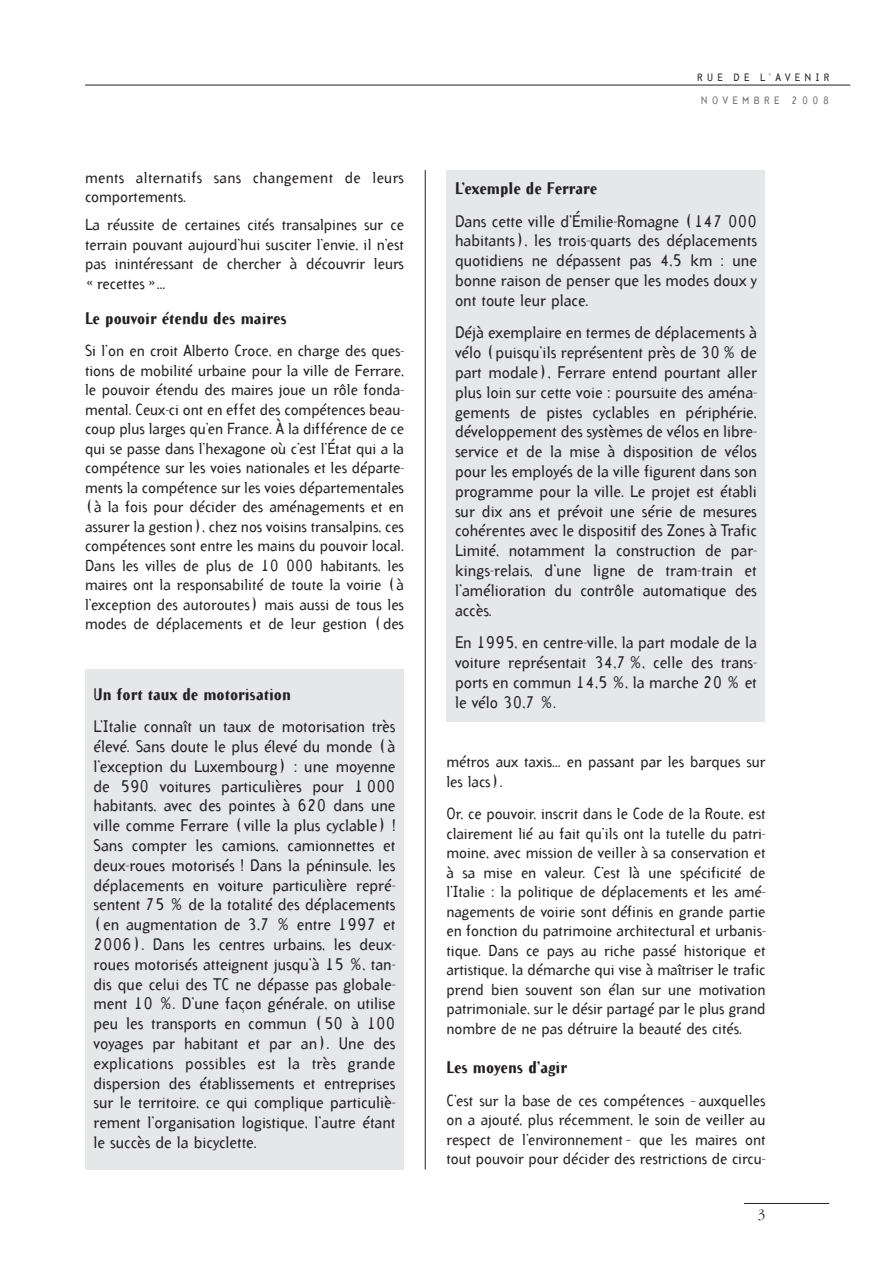
<style>
.page{position:relative;width:893px;height:1263px;background:#fff}
.page>*{position:absolute;margin:0;border:0;box-sizing:border-box;transform-origin:0 0}
.t1{font:16.5px/19.8px "Arbitrary";color:#231f20;text-align:justify}
.t2{font:700 16.5px "Arbitrary";color:#231f20}
.t3{font:15.75px/19.5px "Arbitrary";color:#231f20;text-align:justify}
.t4{font:15.75px/19.5px "Arbitrary";letter-spacing:.025em;color:#231f20}
.t5{font:300 15px "Garamond";color:#231f20}
.t6{font:10.5px "Arbitrary";letter-spacing:.425em;color:#231f20}
.t7{font:10.5px "Arbitrary";letter-spacing:.425em;color:#6c6d70}
</style>
<div class="page">
<hr style="left:85px;top:85px;width:765px;height:1px;background:#231f20">
<hr style="left:744px;top:1203px;width:85px;height:1px;background:#231f20">
<hr style="left:425px;top:170px;width:1px;height:999px;background:#231f20">
<div style="left:446px;top:170px;width:319px;height:552px;background:#e6e7e9"></div>
<div style="left:85px;top:669px;width:319px;height:500px;background:#e6e7e9"></div>
<p class="t4" style="left:85px;top:169px;width:320px">ments alternatifs sans changement de leurs comportements.</p>
<p class="t3" style="left:85px;top:216px;width:320px">La réussite de certaines cités transalpines sur ce terrain pouvant aujourd’hui susciter l’envie, il n’est pas inintéressant de chercher à découvrir leurs « recettes »…</p>
<p class="t2" style="left:85px;top:311px;width:203px">Le pouvoir étendu des maires</p>
<p class="t3" style="left:85px;top:342px;width:321px">Si l’on en croit Alberto Croce, en charge des ques&shy;tions de mobilité urbaine pour la ville de Ferrare, le pouvoir étendu des maires joue un rôle fonda&shy;mental. Ceux-ci ont en effet des compétences beau&shy;coup plus larges qu’en France. À la différence de ce qui se passe dans l’hexagone où c’est l’État qui a la compétence sur les voies nationales et les départe&shy;ments la compétence sur les voies départementales (à la fois pour décider des aménagements et en assurer la gestion), chez nos voisins transalpins, ces compétences sont entre les mains du pouvoir local.<br>Dans les villes de plus de 10 000 habitants, les maires ont la responsabilité de toute la voirie (à l’exception des autoroutes) mais aussi de tous les modes de déplacements et de leur gestion (des</p>
<p class="t2" style="left:94px;top:688px;width:199px">Un fort taux de motorisation</p>
<p class="t1" style="left:94px;top:718px;width:304px">L’Italie connaît un taux de motorisation très élevé. Sans doute le plus élevé du monde (à l’exception du Luxembourg) : une moyenne de 590 voitures particulières pour 1 000 habitants, avec des pointes à 620 dans une ville comme Ferrare (ville la plus cyclable) !<br>Sans compter les camions, camionnettes et deux-roues motorisés ! Dans la péninsule, les déplacements en voiture particulière repré&shy;sentent 75 % de la totalité des déplacements (en augmentation de 3,7 % entre 1997 et 2006). Dans les centres urbains, les deux&shy;roues motorisés atteignent jusqu’à 15 %, tan&shy;dis que celui des TC ne dépasse pas globale&shy;ment 10 %. D’une façon générale, on utilise peu les transports en commun (50 à 100 voyages par habitant et par an). Une des explications possibles est la très grande dispersion des établissements et entreprises sur le territoire, ce qui complique particuliè&shy;rement l’organisation logistique, l’autre étant le succès de la bicyclette.</p>
<p class="t6" style="left:697px;top:73px;width:133px">RUE DE L’AVENIR</p>
<p class="t7" style="left:701px;top:96px;width:130px">NOVEMBRE 2008</p>
<p class="t2" style="left:455px;top:182px;width:144px">L’exemple de Ferrare</p>
<p class="t1" style="left:455px;top:213px;width:303px">Dans cette ville d’Émilie-Romagne (147 000 habitants), les trois-quarts des déplacements quotidiens ne dépassent pas 4,5 km : une bonne raison de penser que les modes doux y ont toute leur place.</p>
<p class="t1" style="left:455px;top:324px;width:304px">Déjà exemplaire en termes de déplacements à vélo (puisqu’ils représentent près de 30 % de part modale), Ferrare entend pourtant aller plus loin sur cette voie : poursuite des aména&shy;gements de pistes cyclables en périphérie, développement des systèmes de vélos en libre&shy;service et de la mise à disposition de vélos pour les employés de la ville figurent dans son programme pour la ville. Le projet est établi sur dix ans et prévoit une série de mesures cohérentes avec le dispositif des Zones à Trafic Limité, notamment la construction de par&shy;kings-relais, d’une ligne de tram-train et l’amélioration du contrôle automatique des accès.</p>
<p class="t1" style="left:455px;top:634px;width:304px">En 1995, en centre-ville, la part modale de la voiture représentait 34,7 %, celle des trans - ports en commun 14,5 %, la marche 20 % et le vélo 30,7 %.</p>
<p class="t3" style="left:446px;top:754px;width:320px">métros aux taxis… en passant par les barques sur les lacs).</p>
<p class="t3" style="left:446px;top:805px;width:321px">Or, ce pouvoir, inscrit dans le Code de la Route, est clairement lié au fait qu’ils ont la tutelle du patri&shy;moine, avec mission de veiller à sa conservation et à sa mise en valeur. C’est là une spécificité de l’Italie : la politique de déplacements et les amé&shy;nagements de voirie sont définis en grande partie en fonction du patrimoine architectural et urbanis&shy;tique. Dans ce pays au riche passé historique et artistique, la démarche qui vise à maîtriser le trafic prend bien souvent son élan sur une motivation patrimoniale, sur le désir partagé par le plus grand nombre de ne pas détruire la beauté des cités.</p>
<p class="t2" style="left:446px;top:1061px;width:122px">Les moyens d’agir</p>
<p class="t3" style="left:446px;top:1092px;width:321px">C’est sur la base de ces compétences – auxquelles on a ajouté, plus récemment, le soin de veiller au respect de l’environnement – que les maires ont tout pouvoir pour décider des restrictions de circu-</p>
<p class="t5" style="left:758px;top:1208px;width:9px">3</p>
</div>
